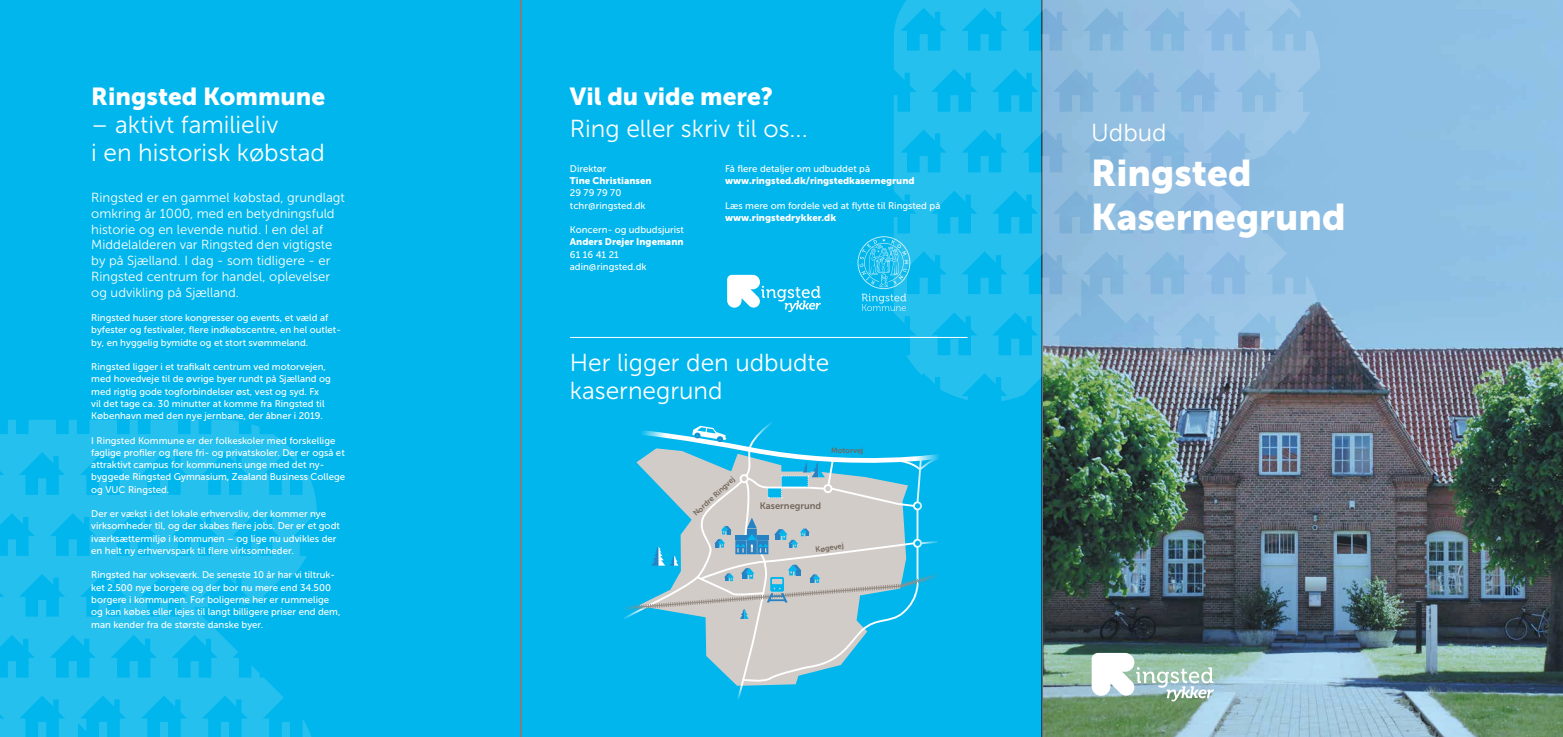
<style>
.page{position:relative;width:1563px;height:737px;background:#fff}
.page>*{position:absolute;margin:0;border:0;box-sizing:border-box;transform-origin:0 0}
.t1{font:37.01px/44.4px "Museo Sans 900";color:#fff}
.t2{font:24.5px/28px "Museo Sans 300";color:#fff}
.t3{font:24.5px "Museo Sans 900";color:#fff}
.t4{font:13.12px/15.8px "Museo Sans 300";color:#fff}
.t5{font:9.62px/12.2px "Museo Sans 500";color:#fff}
.t6{font:9.62px "Museo Sans 900";color:#fff}
.t7{font:9.36px "Museo Sans 700";color:#72675c}
.t8{font:7.61px "Museo Sans 700";color:#72675c}
</style>
<div class="page">
<div style="left:522px;top:0;width:520px;height:737px;background:#00b6ed"></div>
<svg style="left:623px;top:422px;width:316px;height:278px"></svg>
<svg style="left:857px;top:236px;width:37px;height:75px"></svg>
<svg style="left:727px;top:275px;width:94px;height:37px"></svg>
<hr style="left:570px;top:337px;width:397px;height:1px;background:#fff">
<div style="left:0;top:0;width:520px;height:737px;background:#00b6ed"></div>
<img style="left:1042px;top:0;width:521px;height:737px">
<hr style="left:520px;top:0;width:1px;height:737px;background:#000">
<hr style="left:1041px;top:0;width:1px;height:737px;background:#000">
<svg style="left:1091px;top:653px;width:123px;height:48px"></svg>
<svg style="left:894px;top:0;width:426px;height:401px;background:#63b6dc"></svg>
<svg style="left:0;top:420px;width:317px;height:317px;fill:#26c0ef"></svg>
<h2 class="t3" style="left:91px;top:83px;width:236px">Ringsted Kommune</h2>
<h2 class="t2" style="left:91px;top:111px;width:235px">– aktivt familieliv<br>i en historisk købstad</h2>
<p class="t4" style="left:91px;top:190px;width:255px">Ringsted er en gammel købstad, grundlagt omkring år 1000, med en betydningsfuld historie og en levende nutid. I en del af Middelalderen var Ringsted den vigtigste by på Sjælland. I dag - som tidligere - er Ringsted centrum for handel, oplevelser og udvikling på Sjælland.</p>
<p class="t5" style="left:91px;top:312px;width:251px">Ringsted huser store kongresser og events, et væld af byfester og festivaler, flere indkøbscentre, en hel outlet&shy;by, en hyggelig bymidte og et stort svømmeland.</p>
<p class="t5" style="left:91px;top:361px;width:241px">Ringsted ligger i et trafikalt centrum ved motorvejen, med hovedveje til de øvrige byer rundt på Sjælland og med rigtig gode togforbindelser øst, vest og syd. Fx vil det tage ca. 30 minutter at komme fra Ringsted til København med den nye jernbane, der åbner i 2019.</p>
<p class="t5" style="left:91px;top:434px;width:255px">I Ringsted Kommune er der folkeskoler med forskellige faglige profiler og flere fri- og privatskoler. Der er også et attraktivt campus for kommunens unge med det ny&shy;byggede Ringsted Gymnasium, Zealand Business College og VUC Ringsted.</p>
<p class="t5" style="left:91px;top:508px;width:250px">Der er vækst i det lokale erhvervsliv, der kommer nye virksomheder til, og der skabes flere jobs. Der er et godt iværksættermiljø i kommunen – og lige nu udvikles der en helt ny erhvervspark til flere virksomheder.</p>
<p class="t5" style="left:91px;top:569px;width:251px">Ringsted har vokseværk. De seneste 10 år har vi tiltruk&shy;ket 2.500 nye borgere og der bor nu mere end 34.500 borgere i kommunen. For boligerne her er rummelige og kan købes eller lejes til langt billigere priser end dem, man kender fra de største danske byer.</p>
<h2 class="t3" style="left:570px;top:83px;width:205px">Vil du vide mere?</h2>
<h2 class="t2" style="left:570px;top:114px;width:239px">Ring eller skriv til os...</h2>
<p class="t5" style="left:570px;top:162px;width:38px">Direktør</p>
<p class="t6" style="left:570px;top:175px;width:83px">Tine Christiansen</p>
<p class="t5" style="left:570px;top:187px;width:77px">29 79 79 70 tchr@ringsted.dk</p>
<p class="t5" style="left:570px;top:224px;width:116px">Koncern- og udbudsjurist</p>
<p class="t6" style="left:570px;top:236px;width:115px">Anders Drejer Ingemann</p>
<p class="t5" style="left:570px;top:248px;width:78px">61 16 41 21 adin@ringsted.dk</p>
<p class="t5" style="left:725px;top:163px;width:147px">Få flere detaljer om udbuddet på</p>
<p class="t6" style="left:725px;top:175px;width:191px">www.ringsted.dk/ringstedkasernegrund</p>
<p class="t5" style="left:725px;top:199px;width:217px">Læs mere om fordele ved at flytte til Ringsted på</p>
<p class="t6" style="left:725px;top:212px;width:113px">www.ringstedrykker.dk</p>
<h2 class="t2" style="left:570px;top:349px;width:261px">Her ligger den udbudte kasernegrund</h2>
<p class="t8" style="left:691px;top:511px;width:55px;rotate:-43deg">Nordre Ringvej</p>
<p class="t8" style="left:831px;top:446px;width:34px">Motorvej</p>
<p class="t7" style="left:760px;top:500px;width:63px">Kasernegrund</p>
<p class="t8" style="left:815px;top:545px;width:30px;rotate:-9deg">Køgevej</p>
<h2 class="t2" style="left:1091px;top:119px;width:77px">Udbud</h2>
<h1 class="t1" style="left:1091px;top:150px;width:256px">Ringsted<br>Kasernegrund</h1>
</div>
